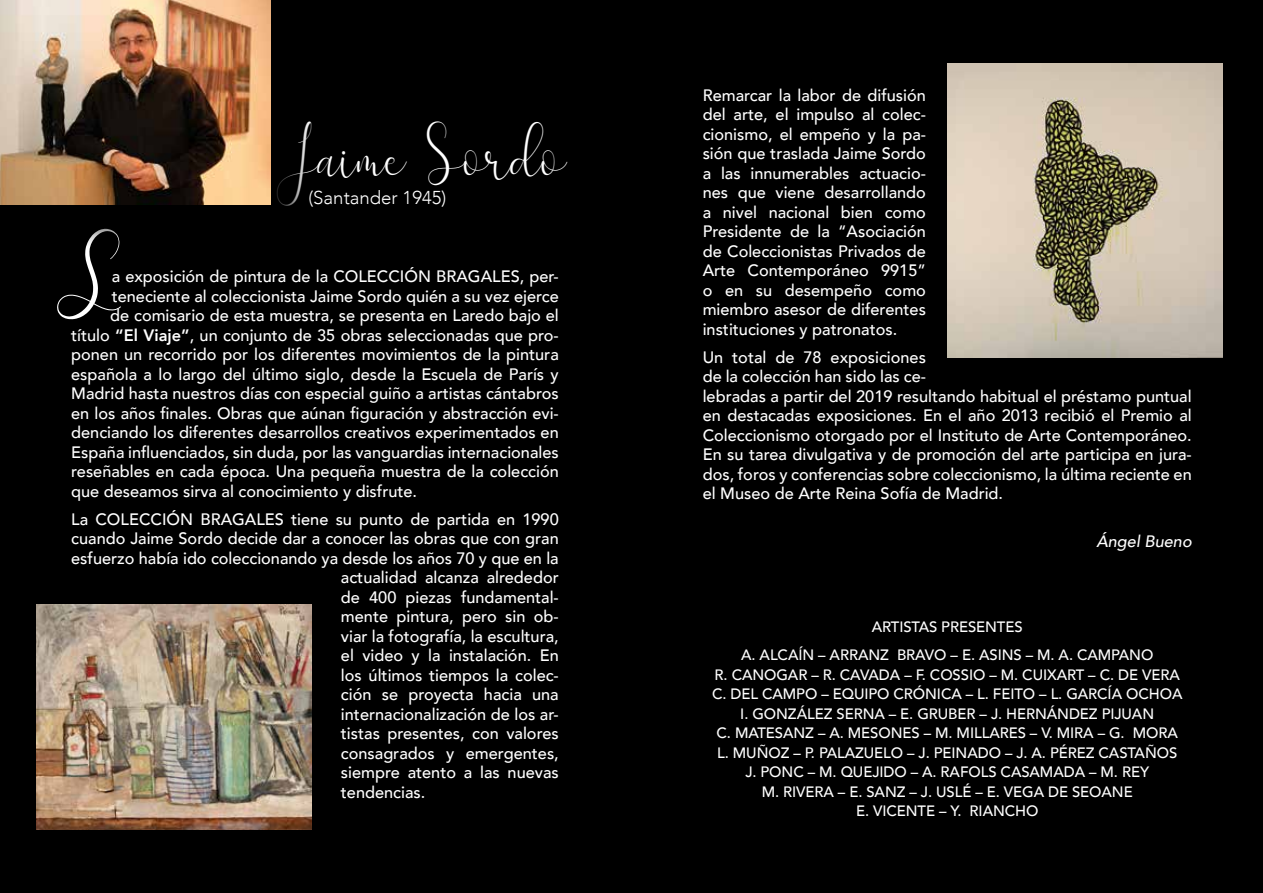
<style>
.page{position:relative;width:1263px;height:893px;background:#000}
.page>*{position:absolute;margin:0;border:0;box-sizing:border-box;transform-origin:0 0}
.t1{font:43.8px "samantha";color:#fff}
.t2{font:300 18.6px "Avenir";color:#fff}
.t3{font:500 16.5px/19.5px "Avenir";color:#fff;text-align:justify}
.t4{font:italic 500 16.5px "Avenir";color:#fff}
.t5{font:500 15px/19.5px "Avenir";letter-spacing:-.005em;color:#fff;text-align:center}
.s1{font-weight:800}
</style>
<div class="page">
<svg style="left:57px;top:250px;width:64px;height:69px"></svg>
<img style="left:0;top:0;width:270px;height:205px">
<img style="left:947px;top:64px;width:276px;height:293px">
<img style="left:36px;top:604px;width:275px;height:225px">
<h1 class="t1" style="left:289px;top:133px;width:279px">Jaime Sordo</h1>
<p class="t2" style="left:308px;top:187px;width:139px">(Santander 1945)</p>
<p class="t3" style="left:112px;top:266px;width:449px">a exposición de pintura de la COLECCIÓN BRAGALES, per-</p>
<p class="t3" style="left:112px;top:285px;width:449px">teneciente al coleccionista Jaime Sordo quién a su vez ejerce</p>
<p class="t3" style="left:110px;top:305px;width:450px">de comisario de esta muestra, se presenta en Laredo bajo el</p>
<p class="t3" style="left:71px;top:324px;width:489px">título <span class="s1">“El Viaje”</span>, un conjunto de 35 obras seleccionadas que pro-</p>
<p class="t3" style="left:71px;top:344px;width:489px">ponen un recorrido por los diferentes movimientos de la pintura</p>
<p class="t3" style="left:71px;top:363px;width:489px">española a lo largo del último siglo, desde la Escuela de París y</p>
<p class="t3" style="left:71px;top:383px;width:489px">Madrid hasta nuestros días con especial guiño a artistas cántabros</p>
<p class="t3" style="left:71px;top:402px;width:489px">en los años finales. Obras que aúnan figuración y abstracción evi-</p>
<p class="t3" style="left:71px;top:422px;width:489px">denciando los diferentes desarrollos creativos experimentados en</p>
<p class="t3" style="left:71px;top:441px;width:489px">España influenciados, sin duda, por las vanguardias internacionales</p>
<p class="t3" style="left:71px;top:461px;width:489px">reseñables en cada época. Una pequeña muestra de la colección</p>
<p class="t3" style="left:71px;top:480px;width:347px">que deseamos sirva al conocimiento y disfrute.</p>
<p class="t3" style="left:71px;top:508px;width:489px">La COLECCIÓN BRAGALES tiene su punto de partida en 1990</p>
<p class="t3" style="left:71px;top:528px;width:489px">cuando Jaime Sordo decide dar a conocer las obras que con gran</p>
<p class="t3" style="left:71px;top:547px;width:489px">esfuerzo había ido coleccionando ya desde los años 70 y que en la</p>
<p class="t3" style="left:341px;top:567px;width:219px">actualidad alcanza alrededor</p>
<p class="t3" style="left:341px;top:586px;width:219px">de 400 piezas fundamental-</p>
<p class="t3" style="left:341px;top:606px;width:219px">mente pintura, pero sin ob-</p>
<p class="t3" style="left:341px;top:625px;width:219px">viar la fotografía, la escultura,</p>
<p class="t3" style="left:341px;top:645px;width:219px">el video y la instalación. En</p>
<p class="t3" style="left:341px;top:664px;width:219px">los últimos tiempos la colec-</p>
<p class="t3" style="left:341px;top:684px;width:219px">ción se proyecta hacia una</p>
<p class="t3" style="left:341px;top:703px;width:219px">internacionalización de los ar-</p>
<p class="t3" style="left:341px;top:723px;width:219px">tistas presentes, con valores</p>
<p class="t3" style="left:341px;top:742px;width:219px">consagrados y emergentes,</p>
<p class="t3" style="left:341px;top:762px;width:219px">siempre atento a las nuevas</p>
<p class="t3" style="left:341px;top:781px;width:86px">tendencias.</p>
<p class="t3" style="left:703px;top:84px;width:225px">Remarcar la labor de difusión del arte, el impulso al colec&shy;cionismo, el empeño y la pa&shy;sión que traslada Jaime Sordo a las innumerables actuacio&shy;nes que viene desarrollando a nivel nacional bien como Presidente de la “Asociación de Coleccionistas Privados de Arte Contemporáneo 9915” o en su desempeño como miembro asesor de diferentes instituciones y patronatos.</p>
<p class="t3" style="left:703px;top:346px;width:491px;text-align:left">Un total de 78 exposiciones<br>de la colección han sido las ce-<br>lebradas a partir del 2019 resultando habitual el préstamo puntual en destacadas exposiciones. En el año 2013 recibió el Premio al Coleccionismo otorgado por el Instituto de Arte Contemporáneo.<br>En su tarea divulgativa y de promoción del arte participa en jura&shy;dos, foros y conferencias sobre coleccionismo, la última reciente en el Museo de Arte Reina Sofía de Madrid.</p>
<p class="t4" style="left:1096px;top:531px;width:97px">Ángel Bueno</p>
<p class="t5" style="left:741px;top:612px;width:414px;line-height:28px">ARTISTAS PRESENTES<br>A. ALCAÍN – ARRANZ BRAVO – E. ASINS – M. A. CAMPANO</p>
<p class="t5" style="left:712px;top:664px;width:472px">R. CANOGAR – R. CAVADA – F. COSSIO – M. CUIXART – C. DE VERA C. DEL CAMPO – EQUIPO CRÓNICA – L. FEITO – L. GARCÍA OCHOA I. GONZÁLEZ SERNA – E. GRUBER – J. HERNÁNDEZ PIJUAN<br>C. MATESANZ – A. MESONES – M. MILLARES – V. MIRA – G. MORA L. MUÑOZ – P. PALAZUELO – J. PEINADO – J. A. PÉREZ CASTAÑOS J. PONC – M. QUEJIDO – A. RAFOLS CASAMADA – M. REY<br>M. RIVERA – E. SANZ – J. USLÉ – E. VEGA DE SEOANE<br>E. VICENTE – Y. RIANCHO</p>
</div>
